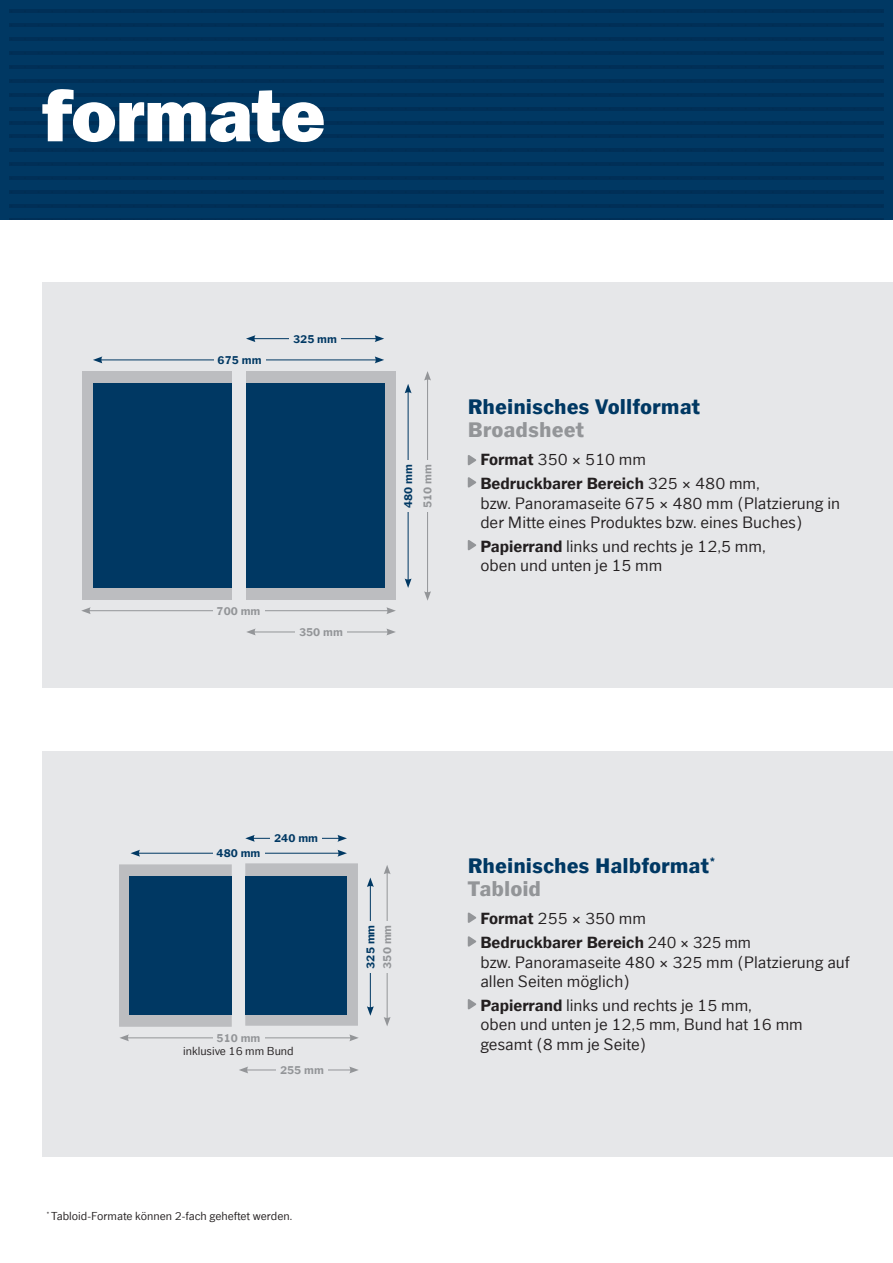
<style>
.page{position:relative;width:893px;height:1263px;background:#fff}
.page>*{position:absolute;margin:0;border:0;box-sizing:border-box;transform-origin:0 0}
.t1{font:800 75px "Franklin Gothic LT";letter-spacing:-.005em;color:#fff}
.t2{font:700 19.5px/23.4px "Franklin Gothic 1 ST";color:#003863}
.t3{font:700 19.5px "Franklin Gothic 1 ST";color:#939598}
.t4{font:15px/19.5px "Franklin Gothic 1 ST";color:#231f20}
.t5{font:600 15px/23.7px "Franklin Gothic 1 ST";color:#231f20}
.t6{font:10.5px "Franklin Gothic 1 ST";color:#231f20}
.t7{font:600 10.5px "Franklin Gothic 1 ST";color:#003863}
.t8{font:600 10.5px "Franklin Gothic 1 ST";color:#939598}
.s1{font-weight:400}
.s2{font-weight:600}
.s3{color:#939598}
</style>
<div class="page">
<div style="left:43px;top:283px;width:850px;height:405px;background:#e6e7e9"></div>
<div style="left:43px;top:752px;width:850px;height:405px;background:#e6e7e9"></div>
<div style="left:0;top:0;width:893px;height:219px;background:#003863"></div>
<svg style="left:11px;top:11px;width:871px;height:1px"></svg>
<hr style="left:11px;top:80px;width:871px;height:2px;background:#002f57">
<svg style="left:11px;top:150px;width:871px;height:1px"></svg>
<svg style="left:11px;top:219px;width:871px;height:1px"></svg>
<svg style="left:11px;top:25px;width:871px;height:1px"></svg>
<hr style="left:11px;top:94px;width:871px;height:2px;background:#002f57">
<svg style="left:11px;top:164px;width:871px;height:1px"></svg>
<hr style="left:11px;top:38px;width:871px;height:2px;background:#002f57">
<svg style="left:11px;top:108px;width:871px;height:1px"></svg>
<hr style="left:11px;top:177px;width:871px;height:2px;background:#002f57">
<hr style="left:11px;top:52px;width:871px;height:2px;background:#002f57">
<svg style="left:11px;top:122px;width:871px;height:1px"></svg>
<hr style="left:11px;top:191px;width:871px;height:2px;background:#002f57">
<hr style="left:11px;top:66px;width:871px;height:2px;background:#002f57">
<svg style="left:11px;top:136px;width:871px;height:1px"></svg>
<hr style="left:11px;top:205px;width:871px;height:2px;background:#002f57">
<svg style="left:468px;top:455px;width:8px;height:11px"></svg>
<svg style="left:468px;top:477px;width:8px;height:11px"></svg>
<svg style="left:468px;top:540px;width:8px;height:11px"></svg>
<svg style="left:468px;top:912px;width:8px;height:11px"></svg>
<svg style="left:468px;top:936px;width:8px;height:11px"></svg>
<svg style="left:468px;top:999px;width:8px;height:11px"></svg>
<div style="left:246px;top:371px;width:149px;height:229px;background:#bcbdc0"></div>
<div style="left:246px;top:384px;width:138px;height:204px;background:#003863"></div>
<div style="left:82px;top:371px;width:150px;height:229px;background:#bcbdc0"></div>
<div style="left:93px;top:384px;width:139px;height:204px;background:#003863"></div>
<hr style="left:408px;top:391px;width:1px;height:190px;background:#003863">
<svg style="left:405px;top:578px;width:7px;height:10px"></svg>
<svg style="left:405px;top:384px;width:7px;height:9px"></svg>
<hr style="left:100px;top:359px;width:277px;height:1px;background:#003863">
<svg style="left:93px;top:356px;width:9px;height:7px"></svg>
<svg style="left:375px;top:356px;width:9px;height:7px"></svg>
<hr style="left:253px;top:338px;width:124px;height:1px;background:#003863">
<svg style="left:246px;top:335px;width:9px;height:7px"></svg>
<svg style="left:375px;top:335px;width:9px;height:7px"></svg>
<hr style="left:88px;top:610px;width:301px;height:1px;background:#939598">
<svg style="left:81px;top:607px;width:10px;height:7px"></svg>
<svg style="left:386px;top:607px;width:10px;height:7px"></svg>
<hr style="left:253px;top:632px;width:136px;height:1px;background:#939598">
<svg style="left:246px;top:628px;width:10px;height:7px"></svg>
<svg style="left:386px;top:628px;width:10px;height:7px"></svg>
<hr style="left:427px;top:378px;width:1px;height:216px;background:#939598">
<svg style="left:424px;top:591px;width:7px;height:10px"></svg>
<svg style="left:424px;top:371px;width:7px;height:10px"></svg>
<div style="left:404px;top:460px;width:8px;height:51px;background:#e6e7e9"></div>
<div style="left:423px;top:460px;width:9px;height:51px;background:#e6e7e9"></div>
<div style="left:214px;top:356px;width:51px;height:8px;background:#e6e7e9"></div>
<div style="left:290px;top:335px;width:51px;height:8px;background:#e6e7e9"></div>
<div style="left:213px;top:607px;width:51px;height:8px;background:#e6e7e9"></div>
<div style="left:296px;top:628px;width:51px;height:8px;background:#e6e7e9"></div>
<div style="left:119px;top:864px;width:113px;height:163px;background:#bcbdc0"></div>
<div style="left:245px;top:863px;width:113px;height:163px;background:#bcbdc0;border:2px solid #bcbdc0"></div>
<hr style="left:370px;top:885px;width:1px;height:124px;background:#003863">
<svg style="left:367px;top:1006px;width:7px;height:10px"></svg>
<svg style="left:367px;top:877px;width:7px;height:10px"></svg>
<hr style="left:387px;top:872px;width:1px;height:147px;background:#939598">
<svg style="left:384px;top:1017px;width:7px;height:9px"></svg>
<svg style="left:384px;top:865px;width:7px;height:9px"></svg>
<hr style="left:127px;top:1037px;width:225px;height:1px;background:#939598">
<svg style="left:120px;top:1034px;width:9px;height:7px"></svg>
<svg style="left:349px;top:1034px;width:10px;height:7px"></svg>
<hr style="left:246px;top:1069px;width:106px;height:1px;background:#939598">
<svg style="left:239px;top:1066px;width:9px;height:7px"></svg>
<svg style="left:349px;top:1066px;width:10px;height:7px"></svg>
<hr style="left:138px;top:853px;width:202px;height:1px;background:#003863">
<svg style="left:131px;top:850px;width:9px;height:7px"></svg>
<svg style="left:337px;top:850px;width:10px;height:7px"></svg>
<hr style="left:252px;top:838px;width:88px;height:1px;background:#003863">
<svg style="left:245px;top:835px;width:10px;height:7px"></svg>
<svg style="left:337px;top:835px;width:10px;height:7px"></svg>
<div style="left:366px;top:921px;width:8px;height:51px;background:#e6e7e9"></div>
<div style="left:383px;top:921px;width:8px;height:51px;background:#e6e7e9"></div>
<div style="left:213px;top:1034px;width:51px;height:8px;background:#e6e7e9"></div>
<div style="left:276px;top:1066px;width:52px;height:8px;background:#e6e7e9"></div>
<div style="left:213px;top:849px;width:51px;height:8px;background:#e6e7e9"></div>
<div style="left:271px;top:834px;width:51px;height:8px;background:#e6e7e9"></div>
<div style="left:245px;top:876px;width:102px;height:138px;background:#003863"></div>
<div style="left:130px;top:876px;width:102px;height:138px;background:#003863"></div>
<h1 class="t1" style="left:43px;top:71px;width:284px">formate</h1>
<p class="t7" style="left:218px;top:353px;width:45px">675 mm</p>
<p class="t7" style="left:293px;top:332px;width:45px">325 mm</p>
<p class="t8" style="left:217px;top:604px;width:45px">700 mm</p>
<p class="t8" style="left:299px;top:625px;width:45px">350 mm</p>
<p class="t7" style="left:401px;top:508px;width:45px;rotate:-90deg">480 mm</p>
<p class="t8" style="left:421px;top:508px;width:45px;rotate:-90deg">510 mm</p>
<h2 class="t2" style="left:468px;top:395px;width:234px">Rheinisches Vollformat</h2>
<h2 class="t3" style="left:468px;top:417px;width:118px">Broadsheet</h2>
<p class="t5" style="left:480px;top:448px;width:281px">Format <span class="s1">350 × 510 mm<br></span>Bedruckbarer Bereich <span class="s1">325 × 480 mm,</span></p>
<p class="t4" style="left:480px;top:493px;width:361px">bzw. Panoramaseite 675 × 480 mm (Platzierung in der Mitte eines Produktes bzw. eines Buches)</p>
<p class="t4" style="left:480px;top:537px;width:287px"><span class="s2">Papierrand</span> links und rechts je 12,5 mm, oben und unten je 15 mm</p>
<p class="t7" style="left:217px;top:847px;width:45px">480 mm</p>
<p class="t7" style="left:274px;top:832px;width:45px">240 mm</p>
<p class="t8" style="left:217px;top:1031px;width:45px">510 mm</p>
<p class="t6" style="left:183px;top:1045px;width:112px">inklusive 16 mm Bund</p>
<p class="t8" style="left:280px;top:1063px;width:45px">255 mm</p>
<p class="t7" style="left:364px;top:968px;width:45px;rotate:-90deg">325 mm</p>
<p class="t8" style="left:381px;top:968px;width:45px;rotate:-90deg">350 mm</p>
<p class="t6" style="left:47px;top:1210px;width:247px"><sup>*</sup> Tabloid-Formate können 2-fach geheftet werden.</p>
<h2 class="t2" style="left:468px;top:854px;width:250px">Rheinisches Halbformat<sup>*<br></sup><span class="s3">Tabloid</span></h2>
<p class="t5" style="left:480px;top:907px;width:272px">Format <span class="s1">255 × 350 mm<br></span>Bedruckbarer Bereich <span class="s1">240 × 325 mm</span></p>
<p class="t4" style="left:480px;top:952px;width:371px">bzw. Panoramaseite 480 × 325 mm (Platzierung auf allen Seiten möglich)</p>
<p class="t4" style="left:480px;top:996px;width:324px"><span class="s2">Papierrand</span> links und rechts je 15 mm,<br>oben und unten je 12,5 mm, Bund hat 16 mm gesamt (8 mm je Seite)</p>
</div>
